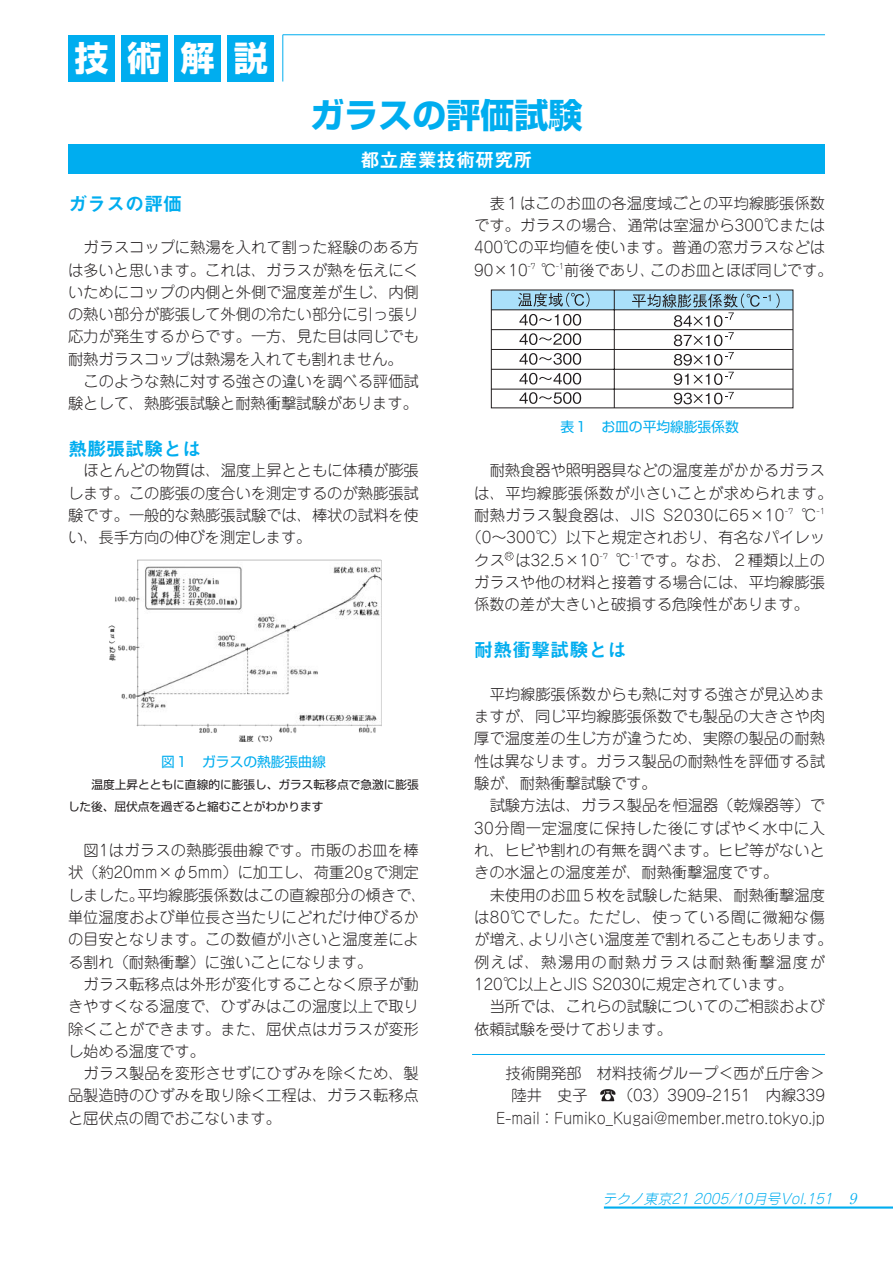
<style>
.page{position:relative;width:893px;height:1263px;background:#fff}
.page>*{position:absolute;margin:0;border:0;box-sizing:border-box;transform-origin:0 0}
.t1{font:700 34.05px "Shin Go Pro";color:#00adef}
.t2{font:700 34.05px "Shin Go Pro";color:#fff}
.t3{font:19.2px "Midashi Go Pro MB31";letter-spacing:-.005em;color:#00adef}
.t4{font:19.2px "Midashi Go Pro MB31";color:#fff}
.t5{font:300 15.3px/22.4px "Jun 101 Pro";letter-spacing:-.005em;color:#231f20;text-align:justify}
.t6{font:300 15.3px "Jun 101 Pro";letter-spacing:.02em;color:#231f20}
.t7{font:13.8px "Shin Go Pro";letter-spacing:-.01em;color:#00adef}
.t8{font:italic 300 13.8px "Jun 101 Pro";color:#00adef}
.t9{font:11.7px/22.4px "Shin Go Pro";color:#231f20}
.s1{font-family:"Ryumin Pro";font-size:14.85px}
</style>
<div class="page">
<hr style="left:604px;top:1206px;width:289px;height:3px;background:#00adef">
<div style="left:68px;top:35px;width:47px;height:47px;background:#00adef"></div>
<div style="left:121px;top:35px;width:47px;height:47px;background:#00adef"></div>
<div style="left:174px;top:35px;width:47px;height:47px;background:#00adef"></div>
<div style="left:227px;top:35px;width:47px;height:47px;background:#00adef"></div>
<hr style="left:282px;top:35px;width:1px;height:47px;background:#00adef">
<hr style="left:283px;top:34px;width:542px;height:1px;background:#00adef">
<div style="left:68px;top:145px;width:757px;height:29px;background:#00adef"></div>
<hr style="left:472px;top:1054px;width:353px;height:1px;background:#00adef">
<img style="left:108px;top:559px;width:274px;height:184px">
<svg style="left:491px;top:290px;width:302px;height:118px"></svg>
<svg style="left:600px;top:1089px;width:15px;height:12px"></svg>
<div style="left:505px;top:552px;width:8px;height:9px;border:1px solid #231f20;border-radius:50%"></div>
<h1 class="t2" style="left:74px;top:45px;width:195px">技術解説</h1>
<h1 class="t1" style="left:310px;top:102px;width:274px">ガラスの評価試験</h1>
<p class="t4" style="left:360px;top:152px;width:174px">都立産業技術研究所</p>
<p class="t3" style="left:68px;top:196px;width:116px">ガラスの評価</p>
<p class="t5" style="left:68px;top:238px;width:352px;text-indent:16px">ガラスコップに熱湯を入れて割った経験のある方は多いと思います。これは、ガラスが熱を伝えにくいためにコップの内側と外側で温度差が生じ、内側の熱い部分が膨張して外側の冷たい部分に引っ張り応力が発生するからです。一方、見た目は同じでも耐熱ガラスコップは熱湯を入れても割れません。</p>
<p class="t5" style="left:68px;top:372px;width:352px;text-align:right">このような熱に対する強さの違いを調べる評価試験として、熱膨張試験と耐熱衝撃試験があります。</p>
<p class="t3" style="left:68px;top:442px;width:135px">熱膨張試験とは</p>
<p class="t5" style="left:68px;top:462px;width:352px;text-indent:16px">ほとんどの物質は、温度上昇とともに体積が膨張します。この膨張の度合いを測定するのが熱膨張試験です。一般的な熱膨張試験では、棒状の試料を使い、長手方向の伸びを測定します。</p>
<p class="t7" style="left:161px;top:756px;width:166px">図１　ガラスの熱膨張曲線</p>
<p class="t9" style="left:68px;top:775px;width:352px;text-indent:23px">温度上昇とともに直線的に膨張し、ガラス転移点で急激に膨張した後、屈伏点を過ぎると縮むことがわかります</p>
<p class="t5" style="left:68px;top:841px;width:360px;text-align:left;text-indent:16px">図1はガラスの熱膨張曲線です。市販のお皿を棒状（約20mm×φ5mm）に加工し、荷重20gで測定しました。平均線膨張係数はこの直線部分の傾きで、単位温度および単位長さ当たりにどれだけ伸びるかの目安となります。この数値が小さいと温度差による割れ（耐熱衝撃）に強いことになります。</p>
<p class="t5" style="left:68px;top:975px;width:352px;text-indent:16px">ガラス転移点は外形が変化することなく原子が動きやすくなる温度で、ひずみはこの温度以上で取り除くことができます。また、屈伏点はガラスが変形し始める温度です。</p>
<p class="t5" style="left:68px;top:1064px;width:352px;text-indent:16px">ガラス製品を変形させずにひずみを除くため、製品製造時のひずみを取り除く工程は、ガラス転移点と屈伏点の間でおこないます。</p>
<p class="t5" style="left:474px;top:194px;width:360px;text-align:center">表１はこのお皿の各温度域ごとの平均線膨張係数<br>です。ガラスの場合、通常は室温から300℃または<br>400℃の平均値を使います。普通の窓ガラスなどは<br>90×10<sup>-7</sup> ℃<sup>-1</sup>前後であり、このお皿とほぼ同じです。</p>
<p class="t7" style="left:560px;top:421px;width:180px">表１　お皿の平均線膨張係数</p>
<p class="t5" style="left:490px;top:462px;width:337px">耐熱食器や照明器具などの温度差がかかるガラス</p>
<p class="t6" style="left:474px;top:487px;width:360px">は、平均線膨張係数が小さいことが求められます。</p>
<p class="t6" style="left:474px;top:510px;width:352px">耐熱ガラス製食器は、JIS S2030に65×10<sup>-7</sup> ℃<sup>-1</sup></p>
<p class="t5" style="left:466px;top:529px;width:360px">（0～300℃）以下と規定されおり、有名なパイレッ</p>
<p class="t5" style="left:474px;top:551px;width:352px">クス<sup>Ｒ</sup>は32.5×10<sup>-7</sup> ℃<sup>-1</sup>です。なお、２種類以上の</p>
<p class="t5" style="left:474px;top:573px;width:352px">ガラスや他の材料と接着する場合には、平均線膨張</p>
<p class="t5" style="left:474px;top:596px;width:336px">係数の差が大きいと破損する危険性があります。</p>
<p class="t3" style="left:474px;top:643px;width:154px">耐熱衝撃試験とは</p>
<p class="t5" style="left:474px;top:685px;width:352px;text-indent:16px">平均線膨張係数からも熱に対する強さが見込めまますが、同じ平均線膨張係数でも製品の大きさや肉厚で温度差の生じ方が違うため、実際の製品の耐熱性は異なります。ガラス製品の耐熱性を評価する試験が、耐熱衝撃試験です。</p>
<p class="t5" style="left:474px;top:796px;width:352px;text-indent:16px">試験方法は、ガラス製品を恒温器（乾燥器等）で30分間一定温度に保持した後にすばやく水中に入れ、ヒビや割れの有無を調べます。ヒビ等がないときの水温との温度差が、耐熱衝撃温度です。</p>
<p class="t5" style="left:474px;top:886px;width:360px;text-align:left;text-indent:16px">未使用のお皿５枚を試験した結果、耐熱衝撃温度は80℃でした。ただし、使っている間に微細な傷が増え、より小さい温度差で割れることもあります。例えば、熱湯用の耐熱ガラスは耐熱衝撃温度が<br>120℃以上とJIS S2030に規定されています。</p>
<p class="t5" style="left:474px;top:997px;width:352px;text-indent:16px">当所では、これらの試験についてのご相談および依頼試験を受けております。</p>
<p class="t5" style="left:496px;top:1064px;width:330px;text-align:right">技術開発部　材料技術グループ＜西が丘庁舎＞陸井　史子　℡（03）3909-2151 内線339<br>E-mail：Fumiko_Kugai@member.metro.tokyo.jp</p>
<p class="t8" style="left:602px;top:1193px;width:259px">テクノ東京21 2005/10月号Vol.151 <span class="s1">9</span></p>
</div>
